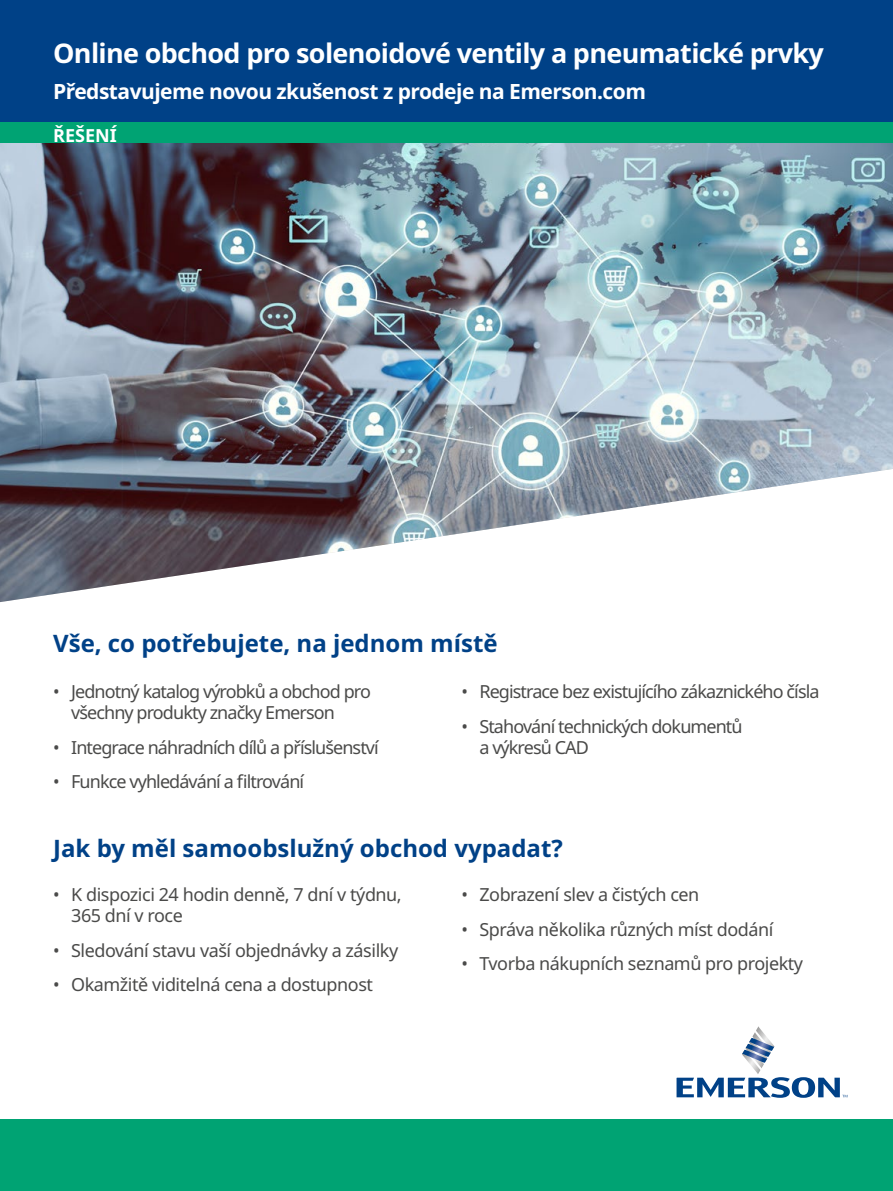
<style>
.page{position:relative;width:893px;height:1191px;background:#fff}
.page>*{position:absolute;margin:0;border:0;box-sizing:border-box;transform-origin:0 0}
.t1{font:700 27px "Noto Sans";letter-spacing:-.025em;color:#fff}
.Paragraph_Header{font:700 24px "Noto Sans";color:#004187}
.Sub_Header{font:700 21px "Noto Sans";letter-spacing:-.025em;color:#fff}
.Tex_with_bullets_Pag{font:18px/21px "Noto Sans";letter-spacing:-.05em;color:#4a4a49}
.Tex_with_bullets_Pag-2{font:18px/21px "Noto Sans";letter-spacing:-.025em;color:#4a4a49}
.Sub_Header-2{font:700 18px "Noto Sans";color:#fff}
</style>
<div class="page">
<div style="left:0;top:1119px;width:893px;height:72px;background:#00a373"></div>
<img style="left:0;top:142px;width:893px;height:460px">
<div style="left:0;top:0;width:893px;height:122px;background:#004187"></div>
<div style="left:0;top:122px;width:893px;height:20px;background:#00a373"></div>
<svg style="left:676px;top:1026px;width:171px;height:71px"></svg>
<p class="t1" style="left:53px;top:38px;width:772px">Online obchod pro solenoidové ventily a pneumatické prvky</p>
<p class="Sub_Header" style="left:53px;top:79px;width:594px">Představujeme novou zkušenost z prodeje na Emerson.com</p>
<p class="Sub_Header-2" style="left:53px;top:125px;width:65px">ŘEŠENÍ</p>
<p class="Paragraph_Header" style="left:53px;top:630px;width:446px">Vše, co potřebujete, na jednom místě</p>
<p class="Tex_with_bullets_Pag" style="left:71px;top:681px;width:301px;text-indent:-18px">• Jednotný katalog výrobků a obchod pro všechny produkty značky Emerson</p>
<p class="Tex_with_bullets_Pag" style="left:53px;top:737px;width:327px">• Integrace náhradních dílů a příslušenství</p>
<p class="Tex_with_bullets_Pag" style="left:53px;top:771px;width:253px">• Funkce vyhledávání a filtrování</p>
<p class="Tex_with_bullets_Pag" style="left:461px;top:681px;width:360px">• Registrace bez existujícího zákaznického čísla</p>
<p class="Tex_with_bullets_Pag" style="left:479px;top:716px;width:265px;text-indent:-18px">• Stahování technických dokumentů a výkresů CAD</p>
<p class="Paragraph_Header" style="left:53px;top:834px;width:511px">Jak by měl samoobslužný obchod vypadat?</p>
<p class="Tex_with_bullets_Pag-2" style="left:71px;top:884px;width:332px;text-indent:-18px">• K dispozici 24 hodin denně, 7 dní v týdnu,<br>365 dní v roce</p>
<p class="Tex_with_bullets_Pag-2" style="left:53px;top:940px;width:347px">• Sledování stavu vaší objednávky a zásilky</p>
<p class="Tex_with_bullets_Pag-2" style="left:53px;top:974px;width:321px">• Okamžitě viditelná cena a dostupnost</p>
<p class="Tex_with_bullets_Pag-2" style="left:461px;top:884px;width:239px">• Zobrazení slev a čistých cen</p>
<p class="Tex_with_bullets_Pag-2" style="left:461px;top:919px;width:314px">• Správa několika různých míst dodání</p>
<p class="Tex_with_bullets_Pag-2" style="left:461px;top:953px;width:343px">• Tvorba nákupních seznamů pro projekty</p>
</div>
